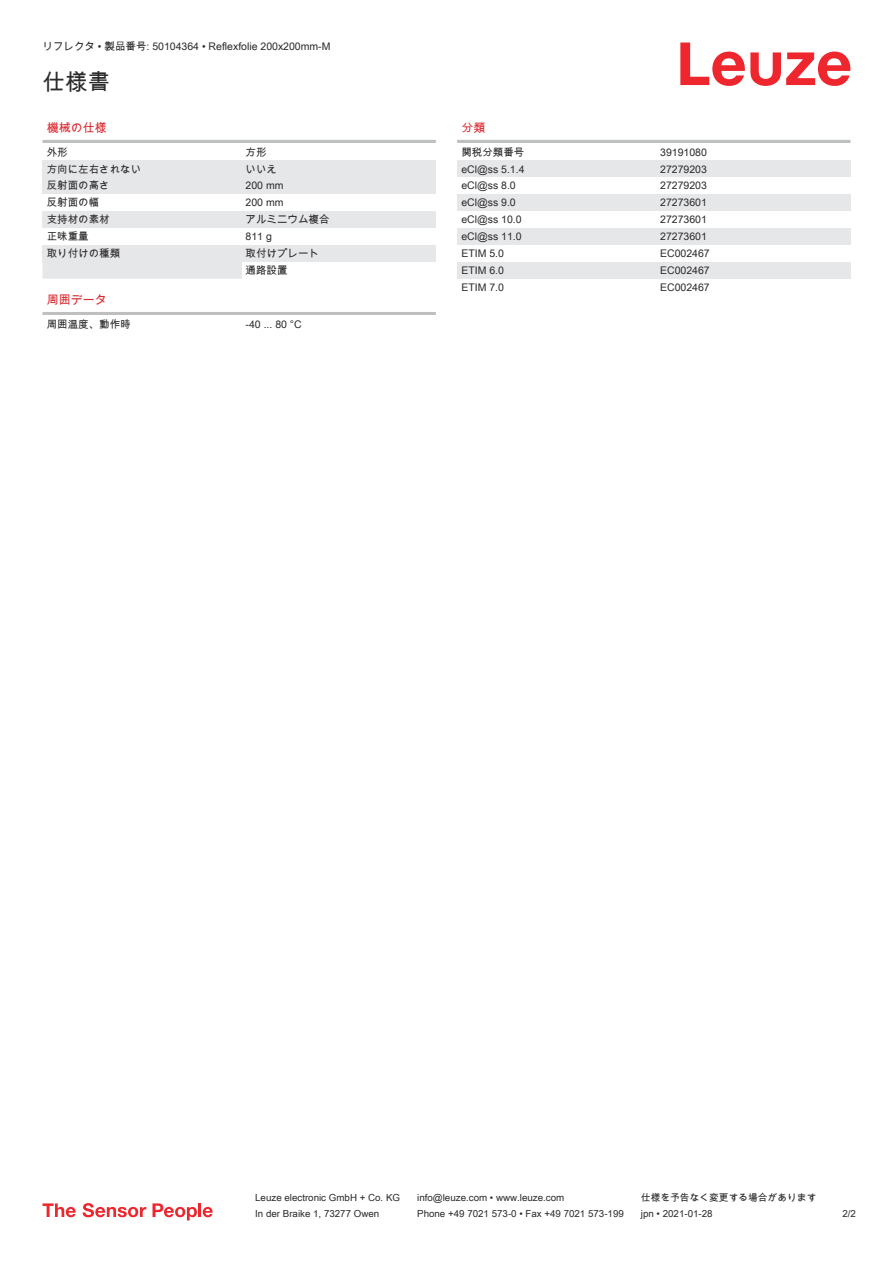
<style>
.page{position:relative;width:893px;height:1263px;background:#fff}
.page>*{position:absolute;margin:0;border:0;box-sizing:border-box;transform-origin:0 0}
.t1{font:22.5px "Arial Unicode MS";color:#2b292a}
.t2{font:12px "Arial Unicode MS";color:#db2a30}
.t3{font:10.5px/17px "Arial Unicode MS";color:#2b292a}
.t4{font:9.75px "Arial Unicode MS";color:#2b292a}
</style>
<div class="page">
<svg style="left:680px;top:43px;width:170px;height:43px"></svg>
<div style="left:43px;top:262px;width:199px;height:17px;background:#e6e7e9"></div>
<hr style="left:43px;top:140px;width:393px;height:3px;background:#bdbfc1">
<div style="left:43px;top:160px;width:199px;height:17px;background:#e6e7e9"></div>
<div style="left:242px;top:160px;width:194px;height:17px;background:#e6e7e9"></div>
<div style="left:43px;top:177px;width:199px;height:17px;background:#e6e7e9"></div>
<div style="left:242px;top:177px;width:194px;height:17px;background:#e6e7e9"></div>
<div style="left:43px;top:211px;width:199px;height:17px;background:#e6e7e9"></div>
<div style="left:242px;top:211px;width:194px;height:17px;background:#e6e7e9"></div>
<div style="left:43px;top:245px;width:199px;height:17px;background:#e6e7e9"></div>
<div style="left:242px;top:245px;width:194px;height:17px;background:#e6e7e9"></div>
<svg style="left:43px;top:312px;width:393px;height:3px"></svg>
<hr style="left:457px;top:140px;width:393px;height:3px;background:#bdbfc1">
<div style="left:457px;top:160px;width:200px;height:17px;background:#e6e7e9"></div>
<div style="left:657px;top:160px;width:193px;height:17px;background:#e6e7e9"></div>
<div style="left:457px;top:194px;width:200px;height:17px;background:#e6e7e9"></div>
<div style="left:657px;top:194px;width:193px;height:17px;background:#e6e7e9"></div>
<div style="left:457px;top:228px;width:200px;height:17px;background:#e6e7e9"></div>
<div style="left:657px;top:228px;width:193px;height:17px;background:#e6e7e9"></div>
<div style="left:457px;top:262px;width:200px;height:17px;background:#e6e7e9"></div>
<div style="left:657px;top:262px;width:193px;height:17px;background:#e6e7e9"></div>
<svg style="left:43px;top:1203px;width:33px;height:14px"></svg>
<svg style="left:83px;top:1203px;width:63px;height:14px"></svg>
<svg style="left:153px;top:1203px;width:44px;height:17px"></svg>
<hr style="left:198px;top:1203px;width:3px;height:14px;background:#ed272d">
<svg style="left:203px;top:1207px;width:10px;height:10px"></svg>
<p class="t3" style="left:43px;top:38px;width:290px">リフレクタ • 製品番号: 50104364 • Reflexfolie 200x200mm-M</p>
<h1 class="t1" style="left:43px;top:66px;width:69px">仕様書</h1>
<p class="t2" style="left:47px;top:119px;width:61px">機械の仕様</p>
<p class="t3" style="left:47px;top:143px;width:22px">外形</p>
<p class="t3" style="left:246px;top:143px;width:22px">方形</p>
<p class="t3" style="left:47px;top:160px;width:96px">方向に左右されない</p>
<p class="t3" style="left:246px;top:160px;width:33px">いいえ</p>
<p class="t3" style="left:47px;top:177px;width:64px">反射面の高さ</p>
<p class="t3" style="left:246px;top:177px;width:39px">200 mm</p>
<p class="t3" style="left:47px;top:194px;width:54px">反射面の幅</p>
<p class="t3" style="left:246px;top:194px;width:39px">200 mm</p>
<p class="t3" style="left:47px;top:211px;width:64px">支持材の素材</p>
<p class="t3" style="left:246px;top:211px;width:85px">アルミニウム複合</p>
<p class="t3" style="left:47px;top:228px;width:43px">正味重量</p>
<p class="t3" style="left:246px;top:228px;width:28px">811 g</p>
<p class="t3" style="left:47px;top:245px;width:75px">取り付けの種類</p>
<p class="t3" style="left:246px;top:245px;width:75px">取付けプレート通路設置</p>
<p class="t2" style="left:47px;top:291px;width:61px">周囲データ</p>
<p class="t3" style="left:47px;top:315px;width:85px">周囲温度、動作時</p>
<p class="t3" style="left:246px;top:315px;width:58px">-40 ... 80 °C</p>
<p class="t2" style="left:461px;top:119px;width:25px">分類</p>
<p class="t3" style="left:461px;top:143px;width:64px">関税分類番号</p>
<p class="t3" style="left:660px;top:143px;width:48px">39191080</p>
<p class="t3" style="left:461px;top:160px;width:65px">eCl@ss 5.1.4</p>
<p class="t3" style="left:660px;top:160px;width:48px">27279203</p>
<p class="t3" style="left:461px;top:177px;width:56px">eCl@ss 8.0</p>
<p class="t3" style="left:660px;top:177px;width:48px">27279203</p>
<p class="t3" style="left:461px;top:194px;width:56px">eCl@ss 9.0</p>
<p class="t3" style="left:660px;top:194px;width:48px">27273601</p>
<p class="t3" style="left:461px;top:211px;width:62px">eCl@ss 10.0</p>
<p class="t3" style="left:660px;top:211px;width:48px">27273601</p>
<p class="t3" style="left:461px;top:228px;width:62px">eCl@ss 11.0</p>
<p class="t3" style="left:660px;top:228px;width:48px">27273601</p>
<p class="t3" style="left:461px;top:245px;width:44px">ETIM 5.0</p>
<p class="t3" style="left:660px;top:245px;width:51px">EC002467</p>
<p class="t3" style="left:461px;top:262px;width:44px">ETIM 6.0</p>
<p class="t3" style="left:660px;top:262px;width:51px">EC002467</p>
<p class="t3" style="left:461px;top:278px;width:44px">ETIM 7.0</p>
<p class="t3" style="left:660px;top:278px;width:51px">EC002467</p>
<p class="t4" style="left:255px;top:1191px;width:146px">Leuze electronic GmbH + Co. KG</p>
<p class="t4" style="left:417px;top:1191px;width:149px">info@leuze.com • www.leuze.com</p>
<p class="t4" style="left:641px;top:1191px;width:177px">仕様を予告なく変更する場合があります</p>
<p class="t4" style="left:255px;top:1206px;width:126px">In der Braike 1, 73277 Owen</p>
<p class="t4" style="left:417px;top:1206px;width:208px">Phone +49 7021 573-0 • Fax +49 7021 573-199</p>
<p class="t4" style="left:641px;top:1206px;width:73px">jpn • 2021-01-28</p>
<p class="t4" style="left:842px;top:1206px;width:15px">2 /2</p>
</div>
